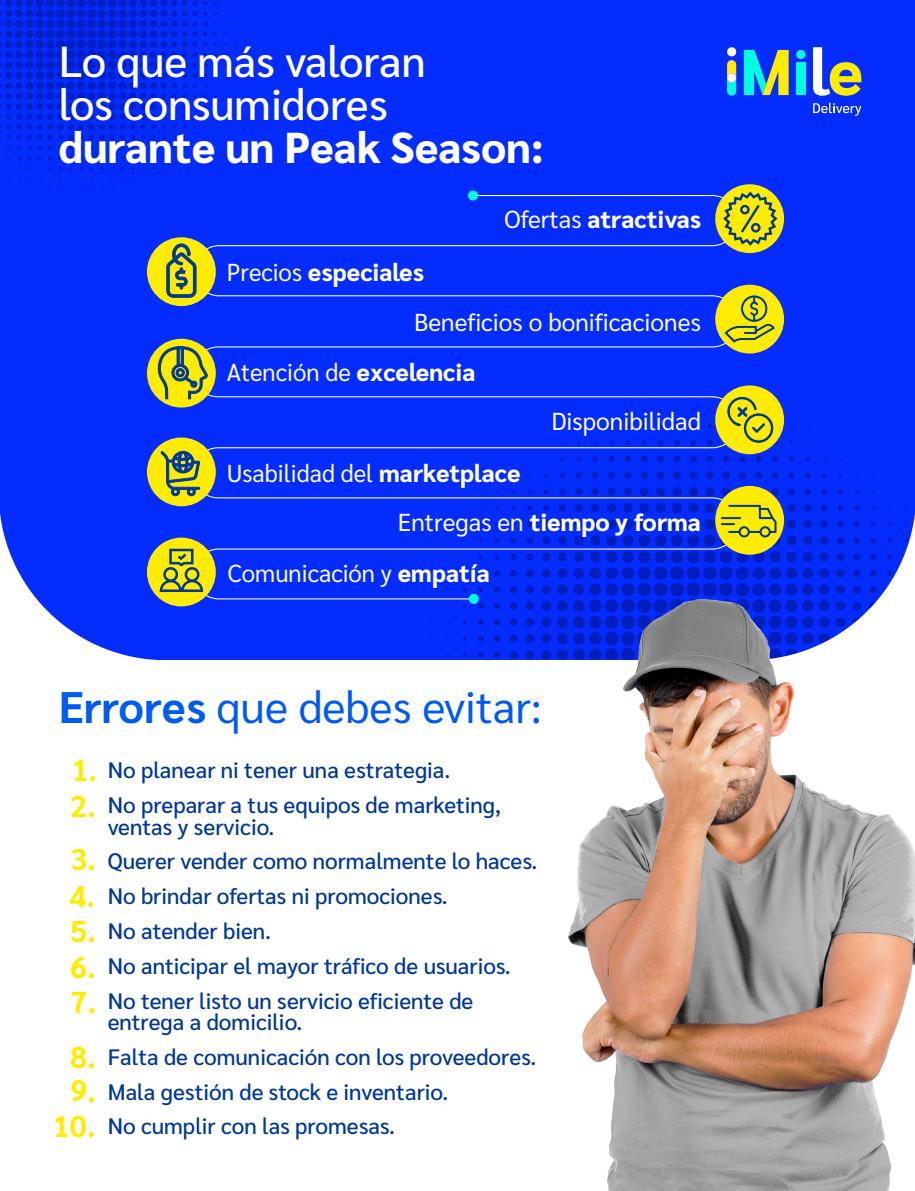
<style>
.page{position:relative;width:915px;height:1191px;background:#fff}
.page>*{position:absolute;margin:0;border:0;box-sizing:border-box;transform-origin:0 0}
.t1{font:44.25px "Sarabun";color:#005bf0}
.t2{font:500 43.2px/43.2px "Sarabun";color:#fff}
.t3{font:800 43.2px "Sarabun";color:#fff}
.t4{font:700 30px/35.7px "Sarabun";color:#ffec00}
.t5{font:24.45px "Sarabun";color:#fff}
.t6{font:800 24.45px "Sarabun";color:#fff}
.t7{font:500 22.35px/34.8px "Sarabun";color:#003996}
.s1{font-weight:400}
.s2{font-weight:800}
.s3{font-weight:700}
</style>
<div class="page">
<img style="left:0;top:0;width:914px;height:1191px">
<svg style="left:726px;top:60px;width:10px;height:36px"></svg>
<svg style="left:726px;top:47px;width:10px;height:9px"></svg>
<svg style="left:726px;top:73px;width:10px;height:9px"></svg>
<svg style="left:743px;top:50px;width:45px;height:45px;background:#59b59b"></svg>
<div style="left:796px;top:63px;width:9px;height:32px;background:#00ffde"></div>
<div style="left:796px;top:50px;width:9px;height:9px;background:#00ffde;border-radius:50%"></div>
<svg style="left:812px;top:47px;width:49px;height:49px"></svg>
<svg style="left:812px;top:103px;width:49px;height:13px"></svg>
<svg style="left:192px;top:194px;width:546px;height:489px;background:#1639f7"></svg>
<div style="left:715px;top:184px;width:68px;height:69px;background:#ffec00;border-radius:50%"></div>
<div style="left:468px;top:190px;width:10px;height:10px;background:#00ffde;border-radius:50%"></div>
<div style="left:468px;top:594px;width:10px;height:10px;background:#00ffde;border-radius:50%"></div>
<svg style="left:723px;top:191px;width:54px;height:55px"></svg>
<div style="left:715px;top:285px;width:68px;height:68px;background:#ffec00;border-radius:50%"></div>
<div style="left:715px;top:385px;width:68px;height:69px;background:#ffec00;border-radius:50%"></div>
<div style="left:715px;top:486px;width:68px;height:69px;background:#ffec00;border-radius:50%"></div>
<div style="left:147px;top:237px;width:69px;height:69px;background:#ffec00;border-radius:50%"></div>
<svg style="left:166px;top:243px;width:30px;height:55px"></svg>
<div style="left:147px;top:339px;width:69px;height:68px;background:#ffec00;border-radius:50%"></div>
<div style="left:147px;top:437px;width:69px;height:69px;background:#ffec00;border-radius:50%"></div>
<div style="left:147px;top:537px;width:69px;height:69px;background:#ffec00;border-radius:50%"></div>
<svg style="left:723px;top:295px;width:52px;height:49px"></svg>
<svg style="left:157px;top:346px;width:51px;height:53px"></svg>
<svg style="left:725px;top:395px;width:48px;height:48px"></svg>
<svg style="left:160px;top:451px;width:40px;height:45px"></svg>
<svg style="left:719px;top:504px;width:58px;height:34px"></svg>
<svg style="left:159px;top:549px;width:44px;height:43px"></svg>
<svg style="left:71px;top:1080px;width:23px;height:22px"></svg>
<h2 class="t2" style="left:59px;top:40px;width:368px">Lo que más valoran los consumidores</h2>
<h2 class="t3" style="left:59px;top:123px;width:486px">durante un Peak Season:</h2>
<p class="t6" style="left:504px;top:206px;width:198px"><span class="s1">Ofertas</span> atractivas</p>
<p class="t6" style="left:227px;top:258px;width:199px"><span class="s1">Precios</span> especiales</p>
<p class="t5" style="left:414px;top:308px;width:288px">Beneficios o bonificaciones</p>
<p class="t5" style="left:227px;top:358px;width:250px">Atención de <span class="s2">excelencia</span></p>
<p class="t5" style="left:551px;top:407px;width:151px">Disponibilidad</p>
<p class="t5" style="left:227px;top:459px;width:295px">Usabilidad del <span class="s2">marketplace</span></p>
<p class="t6" style="left:398px;top:508px;width:304px"><span class="s1">Entregas en</span> tiempo y forma</p>
<p class="t5" style="left:228px;top:559px;width:263px">Comunicación y <span class="s2">empatía</span></p>
<h1 class="t1" style="left:59px;top:681px;width:484px"><span class="s3">Errores</span> que debes evitar:</h1>
<h3 class="t4" style="left:70px;top:752px;width:29px">1.<br>2.</h3>
<h3 class="t4" style="left:70px;top:842px;width:28px;text-align:justify">3.<br>4.<br>5.<br>6.<br>7.</h3>
<h3 class="t4" style="left:70px;top:1039px;width:27px">8.</h3>
<p class="t7" style="left:108px;top:753px;width:395px">No planear ni tener una estrategia.<br>No preparar a tus equipos de marketing,</p>
<p class="t7" style="left:108px;top:809px;width:431px">ventas y servicio.<br>Querer vender como normalmente lo haces.<br>No brindar ofertas ni promociones.<br>No atender bien.<br>No anticipar el mayor tráfico de usuarios.<br>No tener listo un servicio eficiente de</p>
<p class="t7" style="left:108px;top:1005px;width:430px">entrega a domicilio.<br>Falta de comunicación con los proveedores.<br>Mala gestión de stock e inventario.<br>No cumplir con las promesas.</p>
<h3 class="t4" style="left:53px;top:1108px;width:44px">10.</h3>
</div>
